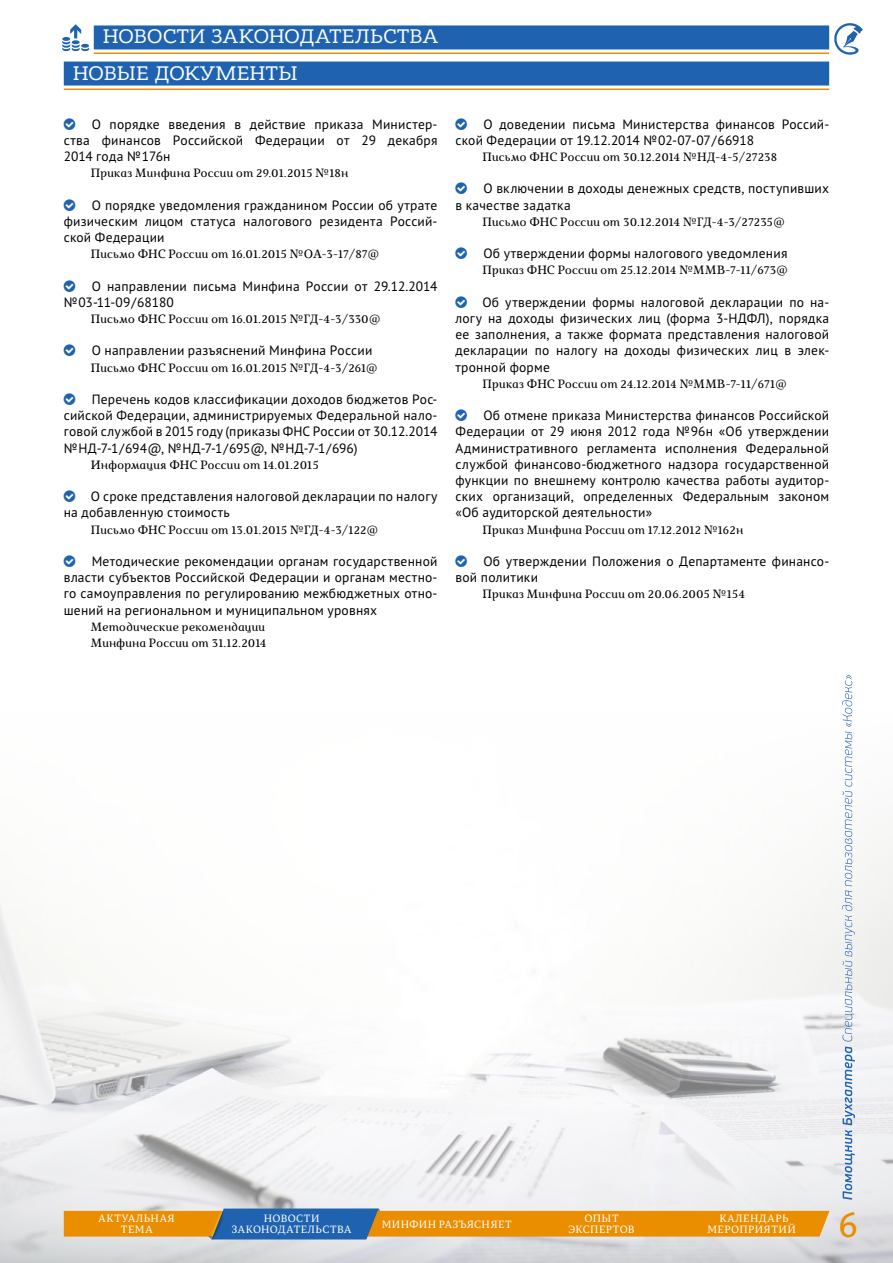
<style>
.page{position:relative;width:893px;height:1263px;background:#fff}
.page>*{position:absolute;margin:0;border:0;box-sizing:border-box;transform-origin:0 0}
.t1{font:34.5px "Permian Slab Serif Typeface";color:#ea8e00}
.t2{font:21px "Bandera Pro";letter-spacing:.01em;color:#fff}
.t3{font:13.5px/16.2px "PT Sans Pro";letter-spacing:.015em;color:#000;text-align:justify}
.t4{font:italic 12px/16.2px "Marta";letter-spacing:.02em;color:#000}
.t5{font:10.5px/10.5px "Permian Serif Typeface";letter-spacing:.05em;color:#fff;text-align:center}
.t6{font:10.5px/10.5px "Permian Serif Typeface";letter-spacing:.07em;color:#fff;text-align:center}
</style>
<div class="page">
<img style="left:0;top:850px;width:893px;height:413px">
<div style="left:64px;top:62px;width:765px;height:24px;background:#1f63b0"></div>
<hr style="left:64px;top:89px;width:765px;height:1px;background:#ea8e00">
<svg style="left:842px;top:675px;width:13px;height:525px"></svg>
<svg style="left:834px;top:23px;width:29px;height:32px"></svg>
<svg style="left:64px;top:1208px;width:765px;height:31px"></svg>
<img style="left:211px;top:1209px;width:22px;height:35px">
<img style="left:202px;top:1205px;width:22px;height:36px">
<div style="left:94px;top:25px;width:735px;height:24px;background:#1f63b0"></div>
<hr style="left:94px;top:52px;width:735px;height:2px;background:#ea8e00">
<svg style="left:62px;top:24px;width:27px;height:27px"></svg>
<h2 class="t2" style="left:103px;top:24px;width:337px">НОВОСТИ ЗАКОНОДАТЕЛЬСТВА</h2>
<h2 class="t2" style="left:73px;top:60px;width:226px">НОВЫЕ ДОКУМЕНТЫ</h2>
<p class="t3" style="left:64px;top:115px;width:375px;text-indent:28px">О порядке введения в действие приказа Министер&shy;ства финансов Российской Федерации от 29 декабря 2014 года № 176н</p>
<p class="t4" style="left:91px;top:165px;width:259px">Приказ Минфина России от 29.01.2015 №18н</p>
<p class="t3" style="left:64px;top:196px;width:375px;text-indent:28px">О порядке уведомления гражданином России об утрате физическим лицом статуса налогового резидента Россий&shy;ской Федерации</p>
<p class="t4" style="left:91px;top:246px;width:290px">Письмо ФНС России от 16.01.2015 №ОА-3‑17/87@</p>
<p class="t3" style="left:64px;top:277px;width:375px;text-indent:28px">О направлении письма Минфина России от 29.12.2014 № 03‑11-09 / 68180</p>
<p class="t4" style="left:91px;top:311px;width:292px">Письмо ФНС России от 16.01.2015 №ГД-4‑3/330@</p>
<p class="t3" style="left:92px;top:342px;width:282px">О направлении разъяснений Минфина России</p>
<p class="t4" style="left:91px;top:359px;width:289px">Письмо ФНС России от 16.01.2015 №ГД-4‑3/261@</p>
<p class="t3" style="left:64px;top:391px;width:375px;text-indent:28px">Перечень кодов классификации доходов бюджетов Рос&shy;сийской Федерации, администрируемых Федеральной нало&shy;говой службой в 2015 году (приказы ФНС России от 30.12.2014 № НД-7‑1 / 694@, № НД-7‑1 / 695@, № НД-7‑1 / 696)</p>
<p class="t4" style="left:91px;top:457px;width:229px">Информация ФНС России от 14.01.2015</p>
<p class="t3" style="left:64px;top:488px;width:375px;text-indent:27px">О сроке представления налоговой декларации по налогу на добавленную стоимость</p>
<p class="t4" style="left:91px;top:521px;width:289px">Письмо ФНС России от 13.01.2015 №ГД-4‑3/122@</p>
<p class="t3" style="left:64px;top:553px;width:375px;text-indent:28px">Методические рекомендации органам государственной власти субъектов Российской Федерации и органам местно&shy;го самоуправления по регулированию межбюджетных отно&shy;шений на региональном и муниципальном уровнях</p>
<p class="t4" style="left:91px;top:619px;width:177px">Методические рекомендации<br>Минфина России от 31.12.2014</p>
<p class="t3" style="left:455px;top:115px;width:375px;text-indent:28px">О доведении письма Министерства финансов Россий&shy;ской Федерации от 19.12.2014 № 02‑07-07 / 66918</p>
<p class="t4" style="left:482px;top:149px;width:296px">Письмо ФНС России от 30.12.2014 №НД-4‑5/27238</p>
<p class="t3" style="left:455px;top:180px;width:375px;text-indent:28px">О включении в доходы денежных средств, поступивших в качестве задатка</p>
<p class="t4" style="left:482px;top:214px;width:304px">Письмо ФНС России от 30.12.2014 №ГД-4‑3/27235@</p>
<p class="t3" style="left:483px;top:245px;width:305px">Об утверждении формы налогового уведомления</p>
<p class="t4" style="left:482px;top:262px;width:307px">Приказ ФНС России от 25.12.2014 №ММВ-7‑11/673@</p>
<p class="t3" style="left:455px;top:294px;width:375px;text-indent:27px">Об утверждении формы налоговой декларации по на&shy;логу на доходы физических лиц (форма 3‑НДФЛ), порядка ее заполнения, а также формата представления налоговой декларации по налогу на доходы физических лиц в элек&shy;тронной форме</p>
<p class="t4" style="left:482px;top:376px;width:306px">Приказ ФНС России от 24.12.2014 №ММВ-7‑11/671@</p>
<p class="t3" style="left:455px;top:407px;width:375px;text-indent:28px">Об отмене приказа Министерства финансов Российской Федерации от 29 июня 2012 года № 96н «Об утверждении Административного регламента исполнения Федеральной службой финансово-бюджетного надзора государственной функции по внешнему контролю качества работы аудитор&shy;ских организаций, определенных Федеральным законом «Об аудиторской деятельности»</p>
<p class="t4" style="left:482px;top:521px;width:262px">Приказ Минфина России от 17.12.2012 №162н</p>
<p class="t3" style="left:455px;top:553px;width:375px;text-indent:28px">Об утверждении Положения о Департаменте финансо&shy;вой политики</p>
<p class="t4" style="left:482px;top:586px;width:264px">Приказ Минфина России от 20.06.2005 №154</p>
<p class="t6" style="left:99px;top:1213px;width:78px">АКТУАЛЬНАЯ<br>ТЕМА</p>
<p class="t5" style="left:232px;top:1213px;width:121px">НОВОСТИ<br>ЗАКОНОДАТЕЛЬСТВА</p>
<p class="t5" style="left:382px;top:1218px;width:131px">МИНФИН РАЗЪЯСНЯЕТ</p>
<p class="t5" style="left:568px;top:1213px;width:68px">ОПЫТ<br>ЭКСПЕРТОВ</p>
<p class="t5" style="left:707px;top:1213px;width:90px">КАЛЕНДАРЬ<br>МЕРОПРИЯТИЙ</p>
<h1 class="t1" style="left:838px;top:1197px;width:21px">6</h1>
</div>
